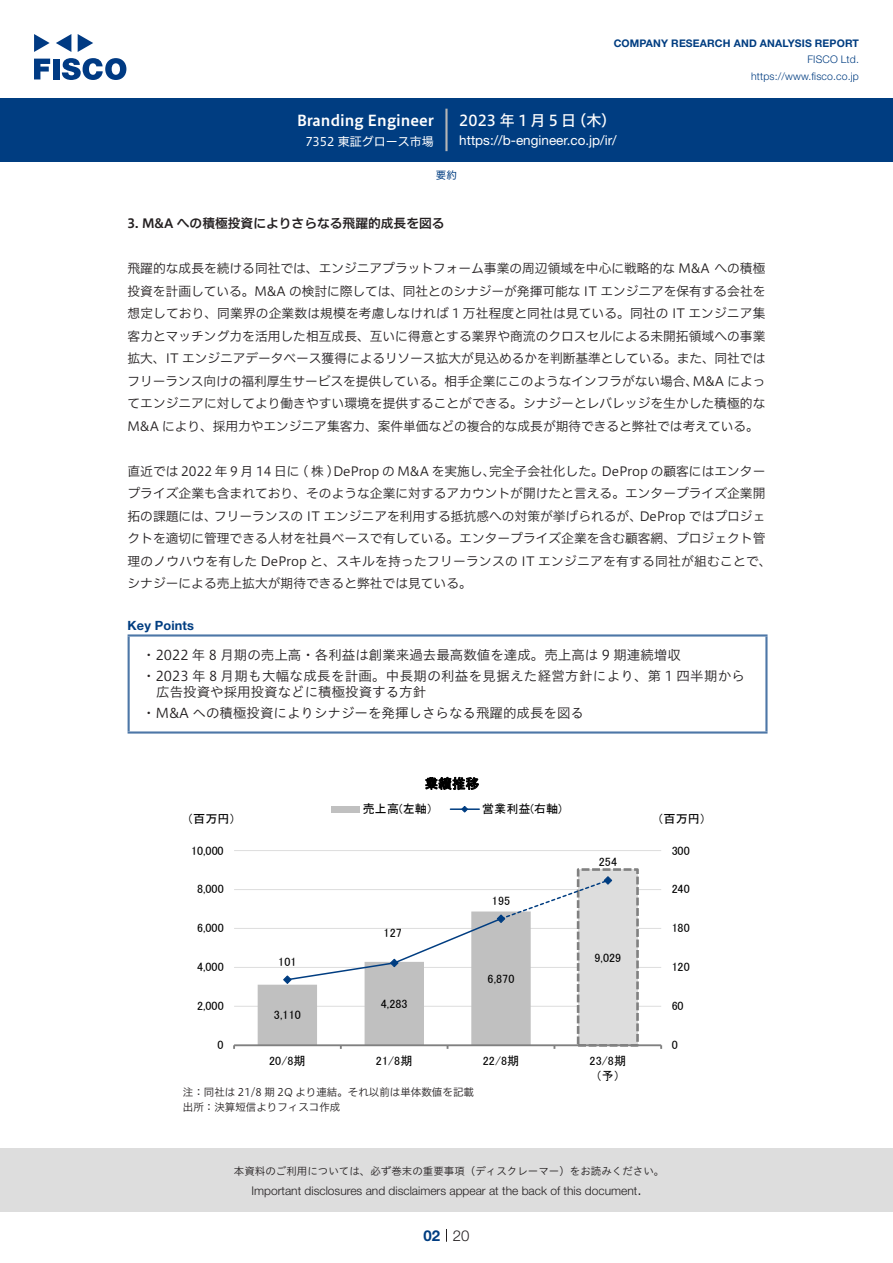
<style>
.page{position:relative;width:893px;height:1263px;background:#fff}
.page>*{position:absolute;margin:0;border:0;box-sizing:border-box;transform-origin:0 0}
.t1{font:15px "Hiragino UD Sans F Std N W6";color:#fff}
.t2{font:15px "Hiragino UD Sans F Std N W5";letter-spacing:.205em;color:#fff}
.t3{font:300 15px "Helvetica Neue LT Std";color:#231f20}
.t4{font:700 15px "Helvetica Neue LT Std";color:#003d81}
.t5{font:13.5px/20.7px "Hiragino UD Sans Std W3";color:#231f20}
.t6{font:13.5px "Helvetica Neue LT Std";color:#fff}
.t7{font:13.5px "MS P Gothic";color:#000}
.t8{font:12.75px/22.5px "Hiragino UD Sans F Std N W3";color:#231f20;text-align:justify}
.t9{font:12.75px "Hiragino UD Sans F Std N W6";color:#231f20}
.t10{font:700 12.75px "Helvetica Neue LT Std";letter-spacing:.015em;color:#003d81}
.t11{font:12.15px "MS P Gothic";letter-spacing:.005em;color:#000}
.t12{font:12px "MS P Gothic";letter-spacing:.005em;color:#000}
.t13{font:300 12px "Helvetica Neue LT Std";color:#231f20}
.t14{font:12px "Hiragino UD Sans F Std N W4";color:#fff}
.t15{font:10.5px/15px "Hiragino UD Sans F Std N W3";color:#231f20}
.t16{font:10.5px "Hiragino UD Sans Std W3";color:#231f20}
.t17{font:700 10.5px "Helvetica Neue LT Std";letter-spacing:.015em;color:#003d81}
.t18{font:300 10.5px/16.5px "Helvetica Neue LT Std";letter-spacing:.015em;color:#003d81;text-align:right}
.t19{font:10.5px "Hiragino UD Sans F Std N W4";color:#003d81}
</style>
<div class="page">
<div style="left:0;top:1148px;width:893px;height:64px;background:#ddd"></div>
<svg style="left:34px;top:59px;width:16px;height:20px"></svg>
<div style="left:53px;top:59px;width:6px;height:20px;background:#003a83"></div>
<svg style="left:62px;top:58px;width:64px;height:22px"></svg>
<svg style="left:34px;top:34px;width:16px;height:18px"></svg>
<svg style="left:78px;top:34px;width:15px;height:18px"></svg>
<svg style="left:56px;top:34px;width:15px;height:18px"></svg>
<div style="left:0;top:98px;width:893px;height:64px;background:#003d81"></div>
<hr style="left:445px;top:109px;width:3px;height:42px;background:#b5b5b6">
<svg style="left:446px;top:1229px;width:1px;height:13px"></svg>
<hr style="left:128px;top:636px;width:2px;height:95px;background:#4d77a7">
<hr style="left:128px;top:634px;width:639px;height:2px;background:#4d77a7">
<hr style="left:765px;top:636px;width:2px;height:95px;background:#4d77a7">
<hr style="left:128px;top:731px;width:639px;height:2px;background:#4d77a7">
<hr style="left:234px;top:1006px;width:427px;height:1px;background:#ddd">
<hr style="left:234px;top:967px;width:427px;height:1px;background:#ddd">
<hr style="left:234px;top:928px;width:427px;height:1px;background:#ddd">
<hr style="left:234px;top:889px;width:427px;height:1px;background:#ddd">
<hr style="left:234px;top:850px;width:427px;height:1px;background:#ddd">
<div style="left:578px;top:869px;width:59px;height:176px;background:#ddd"></div>
<div style="left:577px;top:868px;width:62px;height:178px;border:3px dashed #808080"></div>
<hr style="left:234px;top:1044px;width:427px;height:2px;background:#808080">
<svg style="left:258px;top:875px;width:355px;height:174px"></svg>
<div style="left:331px;top:806px;width:29px;height:6px;background:#c0c0c0"></div>
<hr style="left:450px;top:808px;width:29px;height:2px;background:#003d81">
<svg style="left:461px;top:806px;width:8px;height:7px"></svg>
<p class="t1" style="left:297px;top:109px;width:138px">Branding Engineer</p>
<p class="t14" style="left:305px;top:132px;width:130px">7352 東証グロース市場</p>
<p class="t17" style="left:614px;top:37px;width:247px">COMPANY RESEARCH AND ANALYSIS REPORT</p>
<p class="t18" style="left:751px;top:51px;width:109px">FISCO Ltd. https://www.fisco.co j p.</p>
<p class="t2" style="left:459px;top:109px;width:118px">2023年1月5日</p>
<p class="t2" style="left:571px;top:109px;width:46px">（木(</p>
<p class="t6" style="left:459px;top:132px;width:159px">https:// -b engineer. c o j p. /i r/</p>
<p class="t19" style="left:436px;top:167px;width:22px">要約</p>
<p class="t9" style="left:128px;top:214px;width:319px">3. M&amp;A への積極投資によりさらなる飛躍的成長を図る</p>
<p class="t8" style="left:128px;top:256px;width:639px">飛躍的な成長を続ける同社では、エンジニアプラットフォーム事業の周辺領域を中心に戦略的な M&amp;A への積極投資を計画している。M&amp;A の検討に際しては、同社とのシナジーが発揮可能な IT エンジニアを保有する会社を想定しており、同業界の企業数は規模を考慮しなければ 1 万社程度と同社は見ている。同社の IT エンジニア集客力とマッチング力を活用した相互成長、互いに得意とする業界や商流のクロスセルによる未開拓領域への事業拡大、IT エンジニアデータベース獲得によるリソース拡大が見込めるかを判断基準としている。また、同社ではフリーランス向けの福利厚生サービスを提供している。相手企業にこのようなインフラがない場合 M、 &amp;A によってエンジニアに対してより働きやすい環境を提供することができる。シナジーとレバレッジを生かした積極的なM&amp;A により、採用力やエンジニア集客力、案件単価などの複合的な成長が期待できると弊社では考えている。</p>
<p class="t8" style="left:602px;top:459px;width:165px">DeProp の顧客にはエンター</p>
<p class="t8" style="left:128px;top:459px;width:369px">直近では 2022 年 9 月 14 日に ( 株 )DeProp の M&amp;A を実施し、</p>
<p class="t8" style="left:128px;top:481px;width:639px">プライズ企業も含まれており、そのような企業に対するアカウントが開けたと言える。エンタープライズ企業開</p>
<p class="t8" style="left:639px;top:504px;width:128px">DeProp ではプロジェ</p>
<p class="t8" style="left:489px;top:459px;width:116px">完全子会社化した。</p>
<p class="t8" style="left:214px;top:504px;width:430px">フリーランスの IT エンジニアを利用する抵抗感への対策が挙げられるが、</p>
<p class="t8" style="left:128px;top:504px;width:645px;text-align:left">拓の課題には、<br>クトを適切に管理できる人材を社員ベースで有している。エンタープライズ企業を含む顧客網、プロジェクト管理のノウハウを有した DeProp と、スキルを持ったフリーランスの IT エンジニアを有する同社が組むことで、シナジーによる売上拡大が期待できると弊社では見ている。</p>
<p class="t10" style="left:128px;top:618px;width:68px">Key Points</p>
<p class="t5" style="left:142px;top:644px;width:604px">・2022 年 8 月期の売上高・各利益は創業来過去最高数値を達成。売上高は 9 期連続増収<br>・2023 年 8 月期も大幅な成長を計画。中長期の利益を見据えた経営方針により、第 1 四半期から</p>
<p class="t5" style="left:142px;top:681px;width:443px;text-indent:14px">広告投資や採用投資などに積極投資する方針<br>・M&amp;A への積極投資によりシナジーを発揮しさらなる飛躍的成長を図る</p>
<p class="t11" style="left:187px;top:812px;width:50px">（百万円）</p>
<p class="t11" style="left:191px;top:844px;width:34px">10,000</p>
<p class="t12" style="left:197px;top:883px;width:28px">8,000</p>
<p class="t12" style="left:197px;top:922px;width:28px">6,000</p>
<p class="t12" style="left:197px;top:961px;width:28px">4,000</p>
<p class="t12" style="left:197px;top:1000px;width:28px">2,000</p>
<p class="t12" style="left:218px;top:1039px;width:8px">0</p>
<p class="t7" style="left:425px;top:777px;width:56px">業績推移</p>
<p class="t12" style="left:363px;top:803px;width:71px">売上高(左軸）</p>
<p class="t12" style="left:384px;top:926px;width:20px">127</p>
<p class="t12" style="left:482px;top:803px;width:81px">営業利益(右軸(</p>
<p class="t11" style="left:492px;top:894px;width:20px">195</p>
<p class="t12" style="left:599px;top:856px;width:20px">254</p>
<p class="t12" style="left:278px;top:955px;width:20px">101</p>
<p class="t11" style="left:594px;top:951px;width:28px">9,029</p>
<p class="t11" style="left:274px;top:1009px;width:28px">3,110</p>
<p class="t12" style="left:269px;top:1054px;width:38px">20/8期</p>
<p class="t12" style="left:381px;top:998px;width:28px">4,283</p>
<p class="t12" style="left:376px;top:1054px;width:38px">21/8期</p>
<p class="t12" style="left:488px;top:972px;width:28px">6,870</p>
<p class="t12" style="left:483px;top:1054px;width:38px">22/8期</p>
<p class="t12" style="left:590px;top:1054px;width:38px">23/8期</p>
<p class="t12" style="left:596px;top:1070px;width:26px">予（ (</p>
<p class="t15" style="left:183px;top:1083px;width:293px">注：同社は 21/8 期 2Q より連結。それ以前は単体数値を記載出所：決算短信よりフィスコ作成</p>
<p class="t11" style="left:657px;top:812px;width:50px">（百万円(</p>
<p class="t11" style="left:672px;top:844px;width:20px">300</p>
<p class="t12" style="left:672px;top:883px;width:20px">240</p>
<p class="t12" style="left:672px;top:922px;width:20px">180</p>
<p class="t12" style="left:672px;top:961px;width:20px">120</p>
<p class="t12" style="left:672px;top:1000px;width:13px">60</p>
<p class="t12" style="left:672px;top:1039px;width:8px">0</p>
<p class="t16" style="left:234px;top:1163px;width:432px">本資料のご利用については、必ず巻末の重要事項（ディスクレーマー）をお読みください。</p>
<p class="t3" style="left:637px;top:1180px;width:6px">.</p>
<p class="t13" style="left:251px;top:1183px;width:387px">Important disclosures and disclaimers appear at the back of this document</p>
<p class="t4" style="left:423px;top:1226px;width:18px">02</p>
<p class="t3" style="left:453px;top:1226px;width:18px">20</p>
</div>
